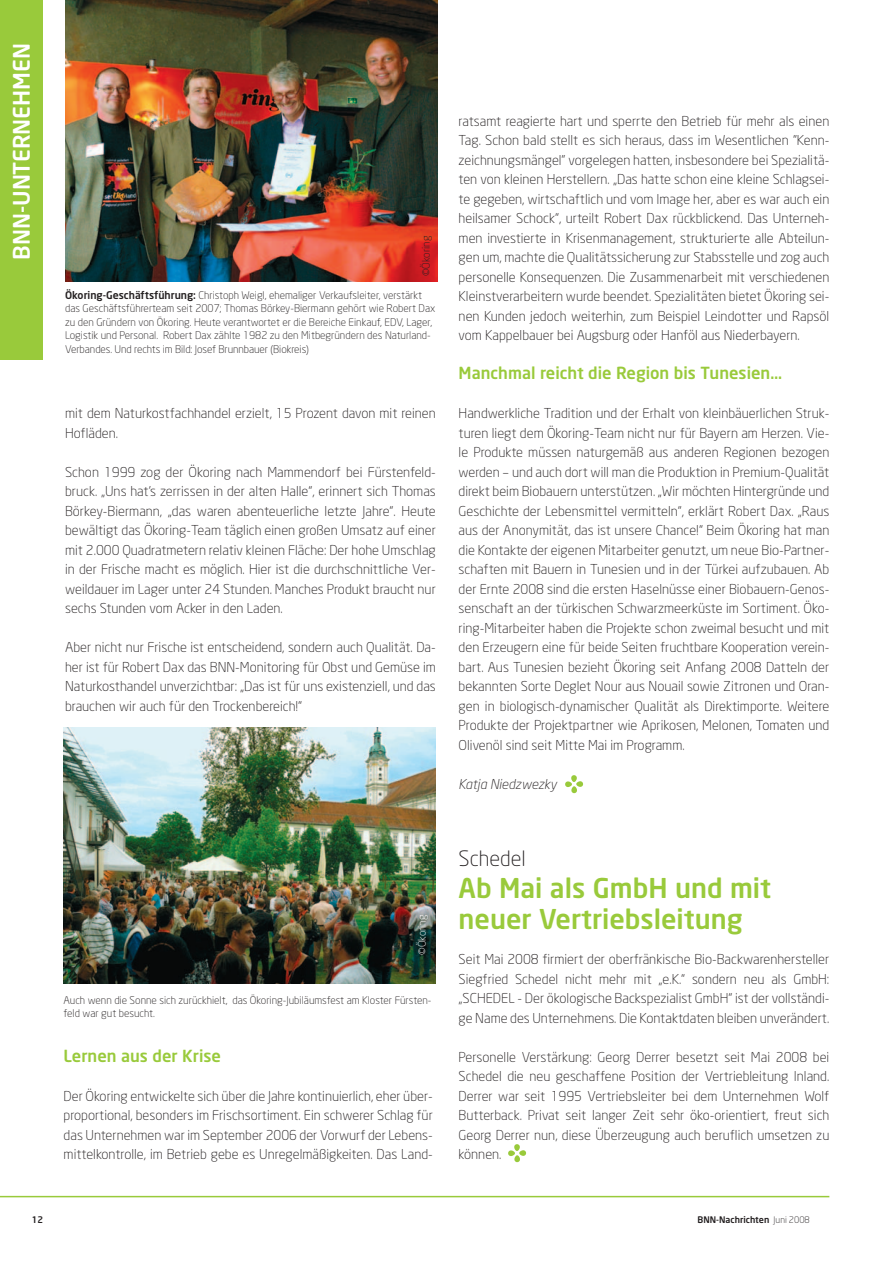
<style>
.page{position:relative;width:893px;height:1263px;background:#fff}
.page>*{position:absolute;margin:0;border:0;box-sizing:border-box;transform-origin:0 0}
.t1{font:500 27px/31.5px "Neo Sans";color:#99ca3b}
.t2{font:500 22.5px "Neo Sans";color:#fff}
.t3{font:300 21px "Neo Sans";color:#231f20}
.t4{font:500 16.5px "Neo Sans";color:#99ca3b}
.t5{font:300 13.5px/19.5px "Neo Sans";color:#231f20;text-align:justify}
.t6{font:italic 300 13.5px "Neo Sans";color:#231f20}
.t7{font:300 10.5px/13.5px "Neo Sans";color:#231f20}
.t8{font:300 10.5px "Neo Sans";color:#fff}
.t9{font:500 9px "Neo Sans";color:#231f20}
.s1{font-weight:500}
.s2{font-weight:300}
</style>
<div class="page">
<div style="left:0;top:0;width:42px;height:360px;background:#99ca3b"></div>
<hr style="left:0;top:1196px;width:829px;height:1px;background:#99ca3b">
<img style="left:65px;top:0;width:372px;height:282px">
<img style="left:64px;top:727px;width:372px;height:257px">
<img style="left:565px;top:775px;width:18px;height:18px">
<img style="left:509px;top:1145px;width:18px;height:18px">
<h2 class="t2" style="left:12px;top:260px;width:218px;rotate:-90deg">BNN-UNTERNEHMEN</h2>
<p class="t7" style="left:420px;top:276px;width:42px;rotate:-90deg">©Ökoring</p>
<p class="t7" style="left:65px;top:289px;width:371px"><span class="s1">Ökoring-Geschäftsführung:</span> Christoph Weigl, ehemaliger Verkaufsleiter, verstärkt das Geschäftsführerteam seit 2007; Thomas Börkey-Biermann gehört wie Robert Dax zu den Gründern von Ökoring. Heute verantwortet er die Bereiche Einkauf, EDV, Lager, Logistik und Personal. Robert Dax zählte 1982 zu den Mitbegründern des Naturland-Verbandes. Und rechts im Bild: Josef Brunnbauer (Biokreis)</p>
<p class="t5" style="left:65px;top:405px;width:372px">mit dem Naturkostfachhandel erzielt, 15 Prozent davon mit reinen<br>Hofläden.</p>
<p class="t5" style="left:65px;top:463px;width:372px">Schon 1999 zog der Ökoring nach Mammendorf bei Fürstenfeld&shy;bruck. „Uns hat’s zerrissen in der alten Halle“, erinnert sich Thomas Börkey-Biermann, „das waren abenteuerliche letzte Jahre“. Heute bewältigt das Ökoring-Team täglich einen großen Umsatz auf einer mit 2.000 Quadratmetern relativ kleinen Fläche: Der hohe Umschlag in der Frische macht es möglich. Hier ist die durchschnittliche Ver&shy;weildauer im Lager unter 24 Stunden. Manches Produkt braucht nur sechs Stunden vom Acker in den Laden.</p>
<p class="t5" style="left:65px;top:639px;width:372px">Aber nicht nur Frische ist entscheidend, sondern auch Qualität. Da&shy;her ist für Robert Dax das BNN-Monitoring für Obst und Gemüse im Naturkosthandel unverzichtbar: „Das ist für uns existenziell, und das brauchen wir auch für den Trockenbereich!“</p>
<p class="t8" style="left:418px;top:955px;width:42px;rotate:-90deg">©Ökoring</p>
<p class="t7" style="left:64px;top:994px;width:369px">Auch wenn die Sonne sich zurückhielt, das Ökoring-Jubiläumsfest am Kloster Fürsten&shy;feld war gut besucht.</p>
<p class="t4" style="left:64px;top:1049px;width:159px">Lernen aus der Krise</p>
<p class="t5" style="left:64px;top:1087px;width:371px">Der Ökoring entwickelte sich über die Jahre kontinuierlich, eher über&shy;proportional, besonders im Frischsortiment. Ein schwerer Schlag für das Unternehmen war im September 2006 der Vorwurf der Lebens&shy;mittelkontrolle, im Betrieb gebe es Unregelmäßigkeiten. Das Land-</p>
<p class="t5" style="left:458px;top:112px;width:372px">ratsamt reagierte hart und sperrte den Betrieb für mehr als einen Tag. Schon bald stellt es sich heraus, dass im Wesentlichen "Kenn&shy;zeichnungsmängel" vorgelegen hatten, insbesondere bei Spezialitä&shy;ten von kleinen Herstellern. „Das hatte schon eine kleine Schlagsei&shy;te gegeben, wirtschaftlich und vom Image her, aber es war auch ein heilsamer Schock“, urteilt Robert Dax rückblickend. Das Unterneh&shy;men investierte in Krisenmanagement, strukturierte alle Abteilun&shy;gen um, machte die Qualitätssicherung zur Stabsstelle und zog auch personelle Konsequenzen. Die Zusammenarbeit mit verschiedenen Kleinstverarbeitern wurde beendet. Spezialitäten bietet Ökoring sei&shy;nen Kunden jedoch weiterhin, zum Beispiel Leindotter und Rapsöl vom Kappelbauer bei Augsburg oder Hanföl aus Niederbayern.</p>
<p class="t4" style="left:458px;top:367px;width:325px">Manchmal reicht die Region bis Tunesien…</p>
<p class="t5" style="left:458px;top:405px;width:372px">Handwerkliche Tradition und der Erhalt von kleinbäuerlichen Struk&shy;turen liegt dem Ökoring-Team nicht nur für Bayern am Herzen. Vie&shy;le Produkte müssen naturgemäß aus anderen Regionen bezogen werden – und auch dort will man die Produktion in Premium-Qualität direkt beim Biobauern unterstützen. „Wir möchten Hintergründe und Geschichte der Lebensmittel vermitteln“, erklärt Robert Dax. „Raus aus der Anonymität, das ist unsere Chance!“ Beim Ökoring hat man die Kontakte der eigenen Mitarbeiter genutzt, um neue Bio-Partner&shy;schaften mit Bauern in Tunesien und in der Türkei aufzubauen. Ab der Ernte 2008 sind die ersten Haselnüsse einer Biobauern-Genos&shy;senschaft an der türkischen Schwarzmeerküste im Sortiment. Öko&shy;ring-Mitarbeiter haben die Projekte schon zweimal besucht und mit den Erzeugern eine für beide Seiten fruchtbare Kooperation verein&shy;bart. Aus Tunesien bezieht Ökoring seit Anfang 2008 Datteln der bekannten Sorte Deglet Nour aus Nouail sowie Zitronen und Oran&shy;gen in biologisch-dynamischer Qualität als Direktimporte. Weitere Produkte der Projektpartner wie Aprikosen, Melonen, Tomaten und Olivenöl sind seit Mitte Mai im Programm.</p>
<p class="t6" style="left:458px;top:778px;width:100px">Katja Niedzwezky</p>
<h3 class="t3" style="left:458px;top:850px;width:69px">Schedel</h3>
<h1 class="t1" style="left:458px;top:874px;width:314px">Ab Mai als GmbH und mit neuer Vertriebsleitung</h1>
<p class="t5" style="left:458px;top:951px;width:372px">Seit Mai 2008 firmiert der oberfränkische Bio-Backwarenhersteller Siegfried Schedel nicht mehr mit „e.K.“ sondern neu als GmbH: „SCHEDEL - Der ökologische Backspezialist GmbH“ ist der vollständi&shy;ge Name des Unternehmens. Die Kontaktdaten bleiben unverändert.</p>
<p class="t5" style="left:458px;top:1048px;width:372px">Personelle Verstärkung: Georg Derrer besetzt seit Mai 2008 bei Schedel die neu geschaffene Position der Vertriebleitung Inland.<br>Derrer war seit 1995 Vertriebsleiter bei dem Unternehmen Wolf Butterback. Privat seit langer Zeit sehr öko-orientiert, freut sich Georg Derrer nun, diese Überzeugung auch beruflich umsetzen zu können.</p>
<p class="t9" style="left:32px;top:1216px;width:13px">12</p>
<p class="t9" style="left:697px;top:1216px;width:114px">BNN-Nachrichten <span class="s2">Juni 2008</span></p>
</div>
